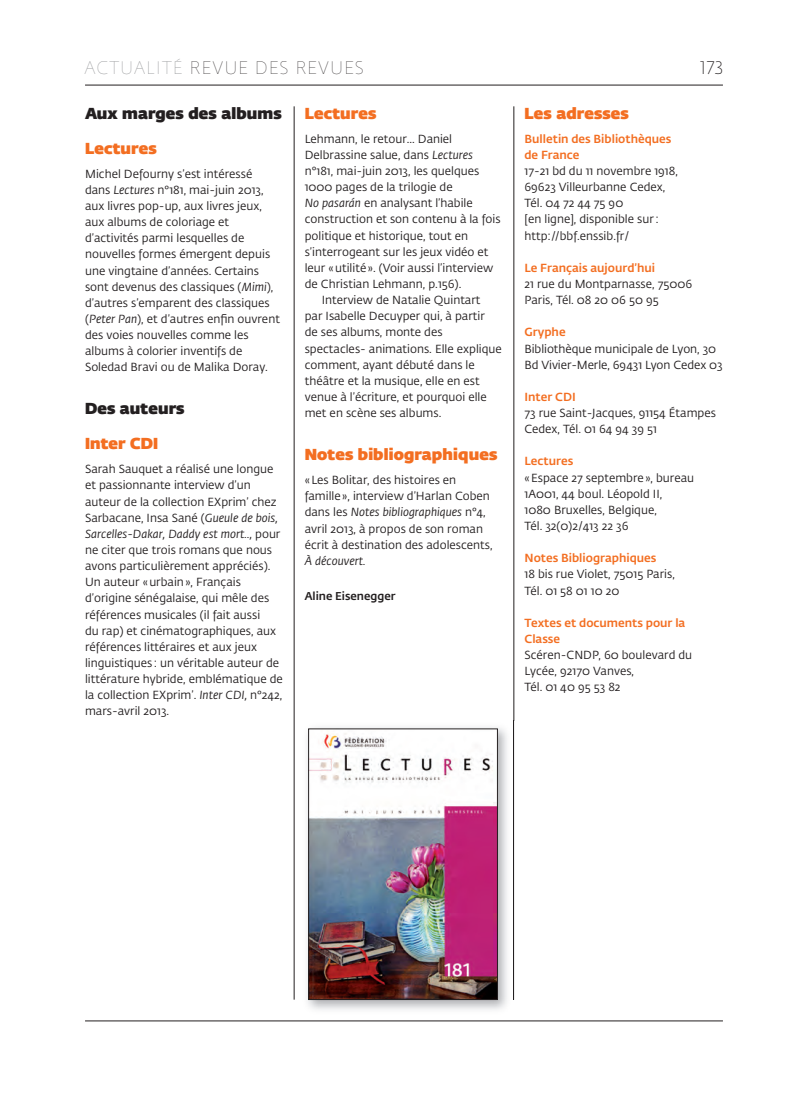
<style>
.page{position:relative;width:808px;height:1106px;background:#fff}
.page>*{position:absolute;margin:0;border:0;box-sizing:border-box;transform-origin:0 0}
.t1{font:18px "Fedra Sans Dis Pro Hair";letter-spacing:.15em;color:#231f20}
.t2{font:100 18px "Fedra Sans Dis Pro";color:#231f20}
.t3{font:800 15.75px "Fedra Sans Dis Pro";letter-spacing:.01em;color:#f36e21}
.t4{font:800 15.75px "Fedra Sans Dis Pro";letter-spacing:.01em;color:#231f20}
.t5{font:11.7px/16px "Fedra Sans Pro";color:#231f20}
.t6{font:500 11.25px "Fedra Sans Pro";color:#231f20}
.s1{color:#808285}
.s2{font-style:italic}
.s3{font-weight:500;color:#f36e21}
</style>
<div class="page">
<hr style="left:85px;top:85px;width:638px;height:1px;background:#231f20">
<hr style="left:85px;top:1020px;width:638px;height:1px;background:#231f20">
<hr style="left:294px;top:106px;width:1px;height:893px;background:#231f20">
<hr style="left:514px;top:106px;width:1px;height:893px;background:#231f20">
<img style="left:307px;top:721px;width:208px;height:289px">
<img style="left:514px;top:721px;width:1px;height:278px">
<img style="left:310px;top:730px;width:185px;height:267px">
<div style="left:308px;top:728px;width:189px;height:271px;border:1px solid #231f20"></div>
<hr style="left:372px;top:0;width:42px;height:1px;background:#000">
<hr style="left:372px;top:1105px;width:42px;height:1px;background:#000">
<hr style="left:807px;top:532px;width:1px;height:42px;background:#000">
<p class="t1" style="left:85px;top:60px;width:279px"><span class="s1">ACTUALITÉ</span> REVUE DES REVUES</p>
<p class="t2" style="left:701px;top:60px;width:24px">173</p>
<p class="t4" style="left:85px;top:107px;width:198px">Aux marges des albums</p>
<p class="t3" style="left:85px;top:142px;width:73px">Lectures</p>
<p class="t5" style="left:85px;top:166px;width:196px">Michel Defourny s’est intéressé dans <span class="s2">Lectures</span> n°181, mai-juin 2013, aux livres pop-up, aux livres jeux, aux albums de coloriage et d’activités parmi lesquelles de nouvelles formes émergent depuis une vingtaine d’années. Certains sont devenus des classiques (<span class="s2">Mimi</span>), d’autres s’emparent des classiques (<span class="s2">Peter Pan</span>), et d’autres enfin ouvrent des voies nouvelles comme les albums à colorier inventifs de Soledad Bravi ou de Malika Doray.</p>
<p class="t4" style="left:85px;top:403px;width:101px">Des auteurs</p>
<p class="t3" style="left:85px;top:438px;width:75px">Inter CDI</p>
<p class="t5" style="left:85px;top:462px;width:199px">Sarah Sauquet a réalisé une longue et passionnante interview d’un auteur de la collection EXprim’ chez Sarbacane, Insa Sané (<span class="s2">Gueule de bois, Sarcelles-Dakar, Daddy est mort..,</span> pour ne citer que trois romans que nous avons particulièrement appréciés).<br>Un auteur « urbain », Français d’origine sénégalaise, qui mêle des références musicales (il fait aussi<br>du rap) et cinématographiques, aux références littéraires et aux jeux linguistiques : un véritable auteur de littérature hybride, emblématique de la collection EXprim’. <span class="s2">Inter CDI,</span> n°242, mars-avril 2013.</p>
<p class="t3" style="left:524px;top:107px;width:106px">Les adresses</p>
<p class="t5" style="left:524px;top:132px;width:155px"><span class="s3">Bulletin des Bibliothèques de France<br></span>17-21 bd du 11 novembre 1918,<br>69623 Villeurbanne Cedex,<br>Tél. 04 72 44 75 90<br>[en ligne], disponible sur : http://bbf.enssib.fr/</p>
<p class="t5" style="left:524px;top:261px;width:169px"><span class="s3">Le Français aujourd’hui<br></span>21 rue du Montparnasse, 75006<br>Paris, Tél. 08 20 06 50 95</p>
<p class="t5" style="left:524px;top:325px;width:200px"><span class="s3">Gryphe<br></span>Bibliothèque municipale de Lyon, 30<br>Bd Vivier-Merle, 69431 Lyon Cedex 03</p>
<p class="t5" style="left:524px;top:390px;width:193px"><span class="s3">Inter CDI<br></span>73 rue Saint-Jacques, 91154 Étampes<br>Cedex, Tél. 01 64 94 39 51</p>
<p class="t5" style="left:524px;top:454px;width:171px"><span class="s3">Lectures<br></span>« Espace 27 septembre », bureau<br>1A001, 44 boul. Léopold II,<br>1080 Bruxelles, Belgique,<br>Tél. 32(0)2/413 22 36</p>
<p class="t5" style="left:524px;top:551px;width:152px"><span class="s3">Notes Bibliographiques<br></span>18 bis rue Violet, 75015 Paris,<br>Tél. 01 58 01 10 20</p>
<p class="t5" style="left:524px;top:615px;width:169px"><span class="s3">Textes et documents pour la<br>Classe<br></span>Scéren-CNDP, 60 boulevard du<br>Lycée, 92170 Vanves,<br>Tél. 01 40 95 53 82</p>
<p class="t3" style="left:305px;top:107px;width:73px">Lectures</p>
<p class="t5" style="left:305px;top:132px;width:149px">Lehmann, le retour... Daniel</p>
<p class="t5" style="left:305px;top:148px;width:170px">Delbrassine salue, dans <span class="s2">Lectures</span></p>
<p class="t5" style="left:305px;top:164px;width:176px">n°181, mai-juin 2013, les quelques</p>
<p class="t5" style="left:305px;top:180px;width:149px">1000 pages de la trilogie de</p>
<p class="t5" style="left:305px;top:196px;width:170px"><span class="s2">No pasarán</span> en analysant l’habile</p>
<p class="t5" style="left:305px;top:212px;width:197px">construction et son contenu à la fois</p>
<p class="t5" style="left:305px;top:228px;width:165px">politique et historique, tout en</p>
<p class="t5" style="left:305px;top:244px;width:185px">s’interrogeant sur les jeux vidéo et</p>
<p class="t5" style="left:305px;top:261px;width:190px">leur « utilité ». (Voir aussi l’interview</p>
<p class="t5" style="left:305px;top:277px;width:158px">de Christian Lehmann, p.156).</p>
<p class="t5" style="left:322px;top:293px;width:160px">Interview de Natalie Quintart</p>
<p class="t5" style="left:305px;top:309px;width:182px">par Isabelle Decuyper qui, à partir</p>
<p class="t5" style="left:305px;top:325px;width:139px">de ses albums, monte des</p>
<p class="t5" style="left:305px;top:341px;width:199px">spectacles- animations. Elle explique</p>
<p class="t5" style="left:305px;top:357px;width:172px">comment, ayant débuté dans le</p>
<p class="t5" style="left:305px;top:373px;width:176px">théâtre et la musique, elle en est</p>
<p class="t5" style="left:305px;top:390px;width:184px">venue à l’écriture, et pourquoi elle</p>
<p class="t5" style="left:305px;top:406px;width:138px">met en scène ses albums.</p>
<p class="t3" style="left:305px;top:449px;width:194px">Notes bibliographiques</p>
<p class="t5" style="left:305px;top:473px;width:189px">« Les Bolitar, des histoires en famille», interview d’Harlan Coben dans les <span class="s2">Notes bibliographiques</span> n°4, avril 2013, à propos de son roman écrit à destination des adolescents,<br><span class="s2">À découvert.</span></p>
<p class="t6" style="left:305px;top:591px;width:92px">Aline Eisenegger</p>
</div>
